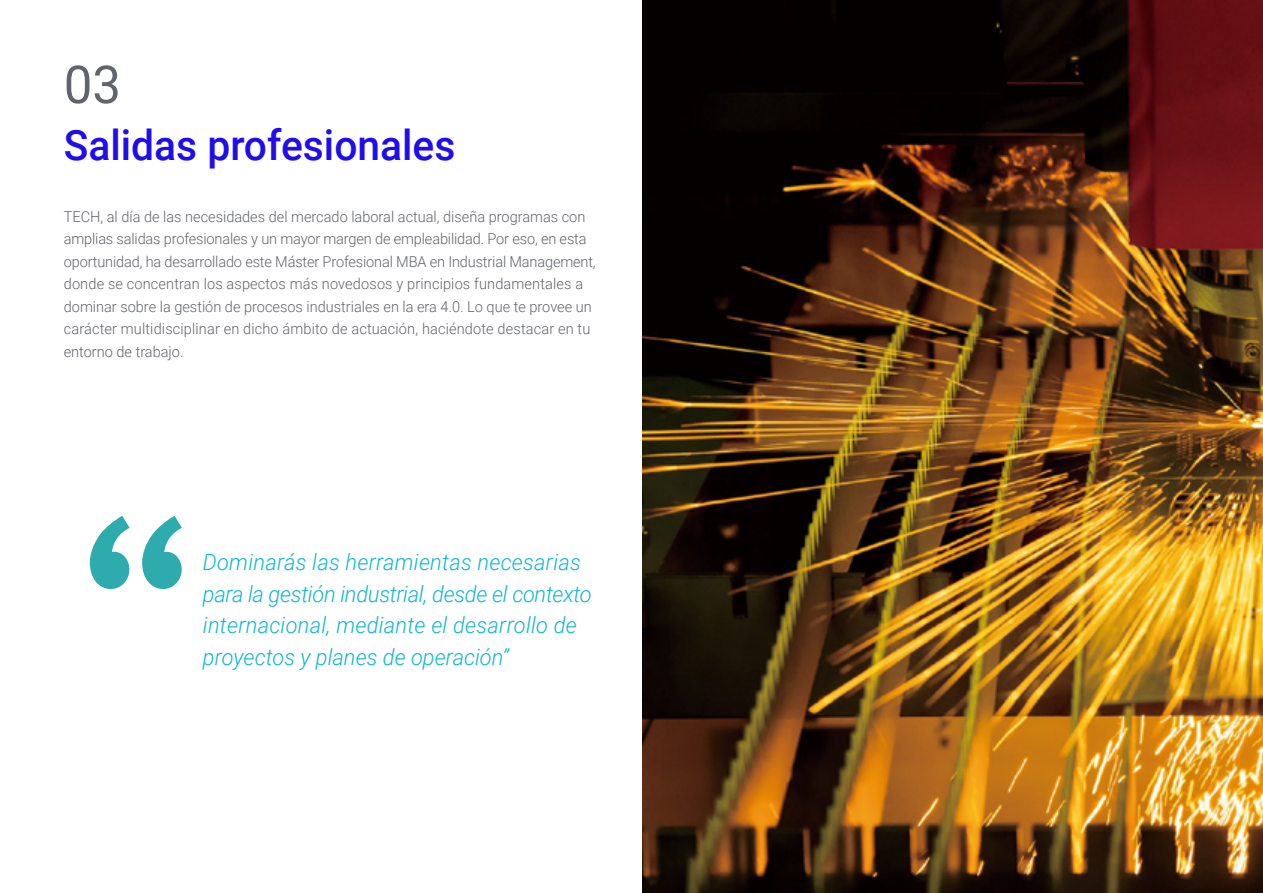
<style>
.page{position:relative;width:1263px;height:893px;background:#fff}
.page>*{position:absolute;margin:0;border:0;box-sizing:border-box;transform-origin:0 0}
.t1{font:52.5px "Roboto";color:#61646a}
.t2{font:500 42px "Roboto";color:#1f0dec}
.t3{font:italic 300 22.5px/31.5px "Roboto";letter-spacing:.01em;color:#0fb6cf}
.t4{font:300 15px/22.5px "Roboto";color:#61646a}
</style>
<div class="page">
<img style="left:642px;top:0;width:621px;height:893px">
<svg style="left:90px;top:516px;width:92px;height:73px"></svg>
<h1 class="t1" style="left:64px;top:48px;width:59px">03</h1>
<h2 class="t2" style="left:64px;top:115px;width:393px">Salidas profesionales</h2>
<p class="t4" style="left:64px;top:205px;width:533px">TECH, al día de las necesidades del mercado laboral actual, diseña programas con amplias salidas profesionales y un mayor margen de empleabilidad. Por eso, en esta oportunidad, ha desarrollado este Máster Profesional MBA en Industrial Management, donde se concentran los aspectos más novedosos y principios fundamentales a dominar sobre la gestión de procesos industriales en la era 4.0. Lo que te provee un carácter multidisciplinar en dicho ámbito de actuación, haciéndote destacar en tu entorno de trabajo.</p>
<h3 class="t3" style="left:203px;top:546px;width:390px">Dominarás las herramientas necesarias para la gestión industrial, desde el contexto internacional, mediante el desarrollo de proyectos y planes de operación”</h3>
</div>
